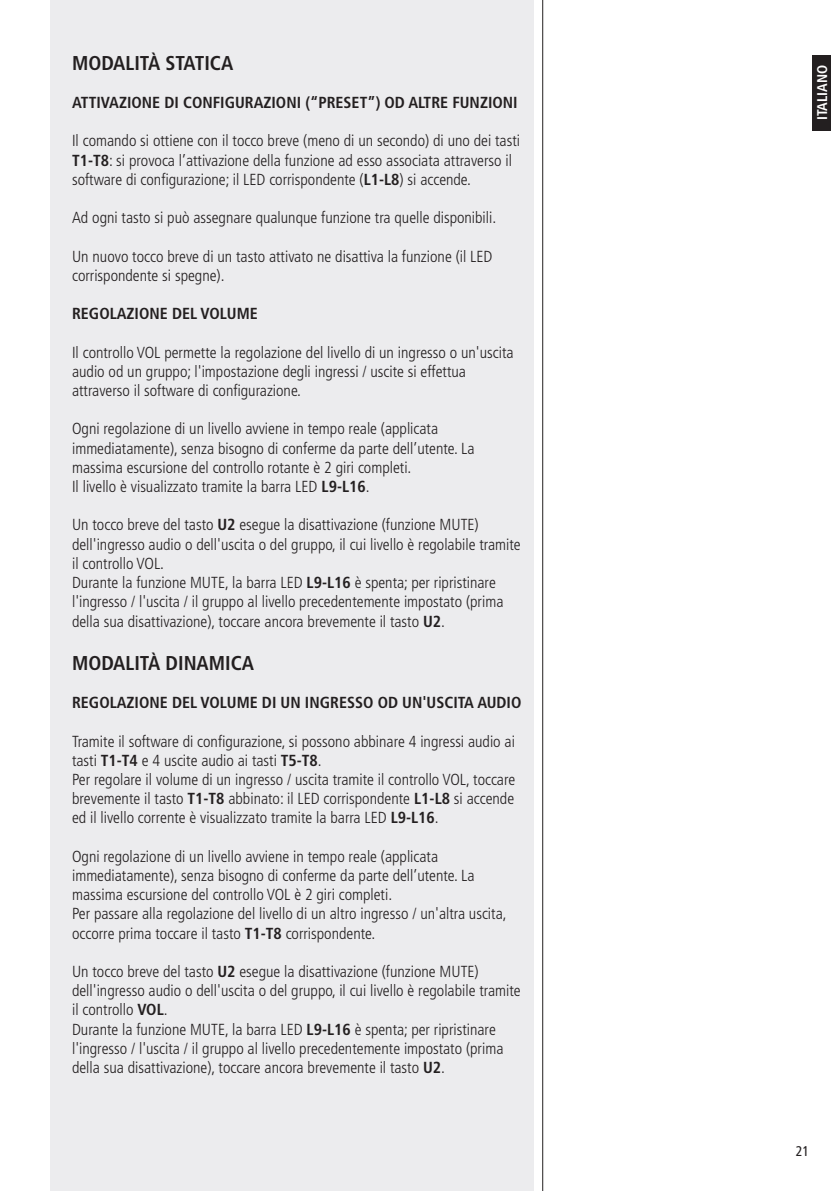
<style>
.page{position:relative;width:840px;height:1191px;background:#fff}
.page>*{position:absolute;margin:0;border:0;box-sizing:border-box;transform-origin:0 0}
.t1{font:700 condensed 20px "Frutiger LT Std";color:#231f20}
.t2{font:300 condensed 16px/19.2px "Frutiger LT Std";color:#231f20}
.t3{font:700 condensed 16px "Frutiger LT Std";color:#231f20}
.t4{font:700 condensed 14px "Frutiger LT Std";color:#fff}
.t5{font:condensed 14px "Frutiger LT Std";color:#231f20}
.s1{font-weight:700}
</style>
<div class="page">
<div style="left:51px;top:0;width:482px;height:1191px;background:#ececee"></div>
<hr style="left:542px;top:0;width:1px;height:1191px;background:#231f20">
<div style="left:812px;top:55px;width:18px;height:75px;background:#231f20"></div>
<p class="t1" style="left:72px;top:51px;width:163px">MODALITÀ STATICA</p>
<p class="t3" style="left:72px;top:93px;width:447px">ATTIVAZIONE DI CONFIGURAZIONI (“PRESET”) OD ALTRE FUNZIONI</p>
<p class="t2" style="left:72px;top:131px;width:449px">Il comando si ottiene con il tocco breve (meno di un secondo) di uno dei tasti<br><span class="s1">T1-T8</span>: si provoca l’attivazione della funzione ad esso associata attraverso il software di configurazione; il LED corrispondente (<span class="s1">L1-L8</span>) si accende.</p>
<p class="t2" style="left:72px;top:208px;width:425px">Ad ogni tasto si può assegnare qualunque funzione tra quelle disponibili.</p>
<p class="t2" style="left:72px;top:247px;width:421px">Un nuovo tocco breve di un tasto attivato ne disattiva la funzione (il LED corrispondente si spegne).</p>
<p class="t3" style="left:72px;top:304px;width:187px">REGOLAZIONE DEL VOLUME</p>
<p class="t2" style="left:72px;top:343px;width:443px">Il controllo VOL permette la regolazione del livello di un ingresso o un'uscita audio od un gruppo; l'impostazione degli ingressi / uscite si effettua attraverso il software di configurazione.</p>
<p class="t2" style="left:72px;top:419px;width:404px">Ogni regolazione di un livello avviene in tempo reale (applicata immediatamente), senza bisogno di conferme da parte dell’utente. La massima escursione del controllo rotante è 2 giri completi.<br>Il livello è visualizzato tramite la barra LED <span class="s1">L9-L16</span>.</p>
<p class="t2" style="left:72px;top:515px;width:450px">Un tocco breve del tasto <span class="s1">U2</span> esegue la disattivazione (funzione MUTE) dell'ingresso audio o dell'uscita o del gruppo, il cui livello è regolabile tramite il controllo VOL.<br>Durante la funzione MUTE, la barra LED <span class="s1">L9-L16</span> è spenta; per ripristinare l'ingresso / l'uscita / il gruppo al livello precedentemente impostato (prima della sua disattivazione), toccare ancora brevemente il tasto <span class="s1">U2</span>.</p>
<p class="t1" style="left:72px;top:651px;width:183px">MODALITÀ DINAMICA</p>
<p class="t3" style="left:72px;top:693px;width:450px">REGOLAZIONE DEL VOLUME DI UN INGRESSO OD UN'USCITA AUDIO</p>
<p class="t2" style="left:72px;top:731px;width:444px">Tramite il software di configurazione, si possono abbinare 4 ingressi audio ai tasti <span class="s1">T1-T4</span> e 4 uscite audio ai tasti <span class="s1">T5-T8</span>.<br>Per regolare il volume di un ingresso / uscita tramite il controllo VOL, toccare brevemente il tasto <span class="s1">T1-T8</span> abbinato: il LED corrispondente <span class="s1">L1-L8</span> si accende ed il livello corrente è visualizzato tramite la barra LED <span class="s1">L9-L16</span>.</p>
<p class="t2" style="left:72px;top:847px;width:436px">Ogni regolazione di un livello avviene in tempo reale (applicata immediatamente), senza bisogno di conferme da parte dell’utente. La massima escursione del controllo VOL è 2 giri completi.<br>Per passare alla regolazione del livello di un altro ingresso / un'altra uscita, occorre prima toccare il tasto <span class="s1">T1-T8</span> corrispondente.</p>
<p class="t2" style="left:72px;top:962px;width:450px">Un tocco breve del tasto <span class="s1">U2</span> esegue la disattivazione (funzione MUTE) dell'ingresso audio o dell'uscita o del gruppo, il cui livello è regolabile tramite il controllo <span class="s1">VOL</span>.<br>Durante la funzione MUTE, la barra LED <span class="s1">L9-L16</span> è spenta; per ripristinare l'ingresso / l'uscita / il gruppo al livello precedentemente impostato (prima della sua disattivazione), toccare ancora brevemente il tasto <span class="s1">U2</span>.</p>
<p class="t4" style="left:813px;top:120px;width:57px;rotate:-90deg">ITALIANO</p>
<p class="t5" style="left:795px;top:1142px;width:15px">21</p>
</div>
